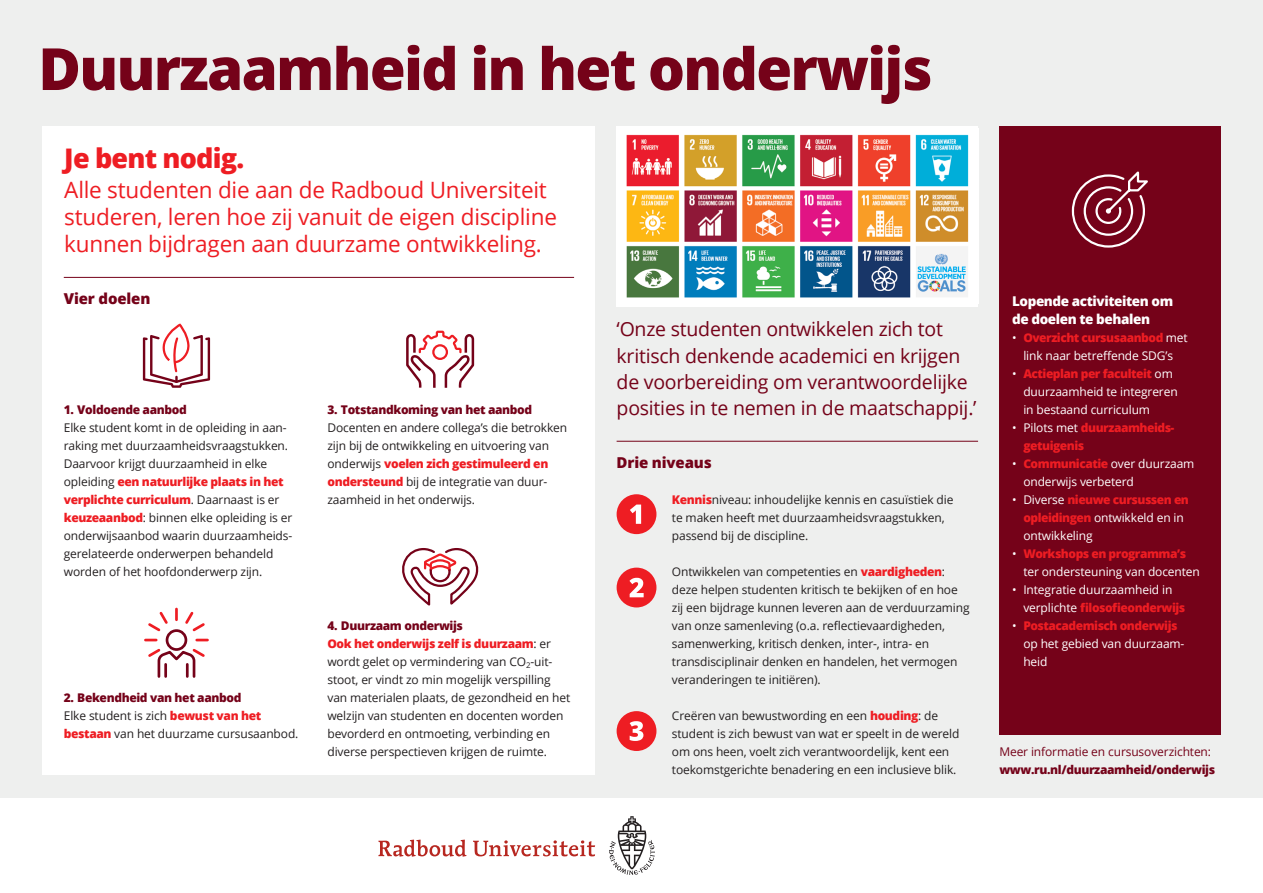
<style>
.page{position:relative;width:1263px;height:893px;background:#fff}
.page>*{position:absolute;margin:0;border:0;box-sizing:border-box;transform-origin:0 0}
.t1{font:800 58.2px "Open Sans";letter-spacing:-.03em;color:#750219}
.t2{font:800 27px "Open Sans";letter-spacing:-.03em;color:#ee1d23}
.t3{font:22.5px/27px "Open Sans";letter-spacing:-.01em;color:#ee1d23}
.t4{font:19.5px/26.2px "Open Sans";letter-spacing:-.01em;color:#750219}
.t5{font:800 15px "Open Sans";letter-spacing:-.01em;color:#750219}
.t6{font:800 13.5px/18px "Open Sans";letter-spacing:-.03em;color:#fff}
.t7{font:12px/18px "Open Sans";letter-spacing:-.01em;color:#231f20}
.t8{font:12px/18px "Open Sans";letter-spacing:-.01em;color:#fff}
.t9{font:800 12px "Open Sans";letter-spacing:-.03em;color:#750219}
.t10{font:800 12px/18px "Open Sans";letter-spacing:-.04em;color:#ee1d23}
.t11{font:12px "Open Sans";letter-spacing:-.01em;color:#750219}
.s1{font-weight:800;color:#ee1d23}
.s2{font-weight:400;color:#231f20}
.s3{font-weight:400;color:#fff}
</style>
<div class="page">
<div style="left:0;top:0;width:1263px;height:797px;background:#eeefee"></div>
<div style="left:43px;top:126px;width:552px;height:648px;background:#fff"></div>
<svg style="left:378px;top:840px;width:88px;height:17px"></svg>
<svg style="left:473px;top:840px;width:122px;height:16px"></svg>
<svg style="left:609px;top:816px;width:46px;height:59px"></svg>
<div style="left:617px;top:126px;width:361px;height:180px;background:#fff"></div>
<img style="left:626px;top:134px;width:343px;height:164px">
<hr style="left:617px;top:441px;width:361px;height:1px;background:#750219">
<div style="left:999px;top:126px;width:221px;height:608px;background:#750219"></div>
<hr style="left:64px;top:277px;width:510px;height:1px;background:#750219">
<svg style="left:143px;top:325px;width:67px;height:63px"></svg>
<svg style="left:402px;top:548px;width:77px;height:58px"></svg>
<svg style="left:406px;top:331px;width:69px;height:57px"></svg>
<svg style="left:1071px;top:171px;width:77px;height:77px"></svg>
<svg style="left:145px;top:609px;width:63px;height:69px"></svg>
<div style="left:166px;top:629px;width:21px;height:22px;border:3px solid #750219;border-radius:50%"></div>
<div style="left:617px;top:494px;width:39px;height:40px;background:#ee1d23;border-radius:50%"></div>
<svg style="left:630px;top:505px;width:11px;height:19px"></svg>
<div style="left:617px;top:568px;width:39px;height:39px;background:#ee1d23;border-radius:50%"></div>
<svg style="left:629px;top:578px;width:15px;height:19px"></svg>
<div style="left:617px;top:711px;width:39px;height:40px;background:#ee1d23;border-radius:50%"></div>
<svg style="left:630px;top:721px;width:13px;height:20px"></svg>
<p class="t1" style="left:38px;top:25px;width:896px">Duurzaamheid in het onderwijs</p>
<p class="t2" style="left:64px;top:138px;width:181px">Je bent nodig.</p>
<p class="t3" style="left:64px;top:176px;width:494px">Alle studenten die aan de Radboud Universiteit studeren, leren hoe zij vanuit de eigen discipline kunnen bijdragen aan duurzame ontwikkeling.</p>
<p class="t5" style="left:64px;top:287px;width:88px">Vier doelen</p>
<p class="t9" style="left:64px;top:401px;width:125px">1. Voldoende aanbod</p>
<p class="t7" style="left:64px;top:418px;width:226px">Elke student komt in de opleiding in aan&shy;raking met duurzaamheidsvraagstukken.<br>Daarvoor krijgt duurzaamheid in elke opleiding <span class="s1">een natuurlijke plaats in het</span></p>
<p class="t10" style="left:64px;top:490px;width:217px">verplichte curriculum<span class="s2">. Daarnaast is er</span></p>
<p class="t7" style="left:64px;top:508px;width:230px"><span class="s1">keuzeaanbod</span>: binnen elke opleiding is er onderwijsaanbod waarin duurzaamheids&shy;gerelateerde onderwerpen behandeld worden of het hoofdonderwerp zijn.</p>
<p class="t9" style="left:64px;top:689px;width:179px">2. Bekendheid van het aanbod</p>
<p class="t7" style="left:64px;top:706px;width:236px">Elke student is zich <span class="s1">bewust van het bestaan</span> van het duurzame cursusaanbod.</p>
<p class="t9" style="left:327px;top:401px;width:206px">3. Totstandkoming van het aanbod</p>
<p class="t7" style="left:327px;top:418px;width:241px">Docenten en andere collega’s die betrokken zijn bij de ontwikkeling en uitvoering van onderwijs <span class="s1">voelen zich gestimuleerd en ondersteund</span> bij de integratie van duur&shy;zaamheid in het onderwijs.</p>
<p class="t9" style="left:327px;top:617px;width:137px">4. Duurzaam onderwijs</p>
<p class="t7" style="left:327px;top:634px;width:244px"><span class="s1">Ook het onderwijs zelf is duurzaam</span>: er wordt gelet op vermindering van CO<sub>2</sub>-uit&shy;stoot, er vindt zo min mogelijk verspilling van materialen plaats, de gezondheid en het welzijn van studenten en docenten worden bevorderd en ontmoeting, verbinding en diverse perspectieven krijgen de ruimte.</p>
<p class="t4" style="left:617px;top:316px;width:361px">‘Onze studenten ontwikkelen zich tot kritisch denkende academici en krijgen de voorbereiding om verantwoordelijke posities in te nemen in de maatschappij.’</p>
<p class="t5" style="left:617px;top:451px;width:97px">Drie niveaus</p>
<p class="t7" style="left:672px;top:490px;width:283px"><span class="s1">Kennis</span>niveau: inhoudelijke kennis en casuïstiek die te maken heeft met duurzaamheidsvraagstukken, passend bij de discipline.</p>
<p class="t7" style="left:672px;top:562px;width:299px">Ontwikkelen van competenties en <span class="s1">vaardigheden</span>: deze helpen studenten kritisch te bekijken of en hoe zij een bijdrage kunnen leveren aan de verduurzaming van onze samenleving (o.a. reflectievaardigheden, samenwerking, kritisch denken, inter-, intra- en transdisciplinair denken en handelen, het vermogen veranderingen te initiëren).</p>
<p class="t7" style="left:672px;top:706px;width:289px">Creëren van bewustwording en een <span class="s1">houding</span>: de student is zich bewust van wat er speelt in de wereld om ons heen, voelt zich verantwoordelijk, kent een toekomstgerichte benadering en een inclusieve blik.</p>
<p class="t6" style="left:1012px;top:291px;width:163px">Lopende activiteiten om de doelen te behalen</p>
<p class="t8" style="left:1012px;top:328px;width:177px;text-align:center">• <span class="s1">Overzicht cursusaanbod</span> met link naar betreffende SDG’s</p>
<p class="t8" style="left:1023px;top:364px;width:156px;text-indent:-11px">• <span class="s1">Actieplan per faculteit</span> om duurzaamheid te integreren in bestaand curriculum</p>
<p class="t10" style="left:1023px;top:418px;width:153px;text-indent:-11px"><span class="s3">• Pilots met</span> duurzaamheids&shy;getuigenis</p>
<p class="t8" style="left:1023px;top:454px;width:173px;text-indent:-11px">• <span class="s1">Communicatie</span> over duurzaam onderwijs verbeterd</p>
<p class="t8" style="left:1023px;top:490px;width:167px;text-indent:-11px">• Diverse <span class="s1">nieuwe cursussen en opleidingen</span> ontwikkeld en in ontwikkeling</p>
<p class="t8" style="left:1023px;top:544px;width:178px;text-indent:-11px">• <span class="s1">Workshops en programma’s </span>ter ondersteuning van docenten</p>
<p class="t8" style="left:1023px;top:580px;width:163px;text-indent:-11px">• Integratie duurzaamheid in verplichte <span class="s1">filosofie-onderwijs</span></p>
<p class="t8" style="left:1023px;top:616px;width:162px;text-indent:-11px">• <span class="s1">Postacademisch onderwijs </span>op het gebied van duurzaam&shy;heid</p>
<p class="t11" style="left:999px;top:743px;width:213px">Meer informatie en cursusoverzichten:</p>
<p class="t9" style="left:999px;top:761px;width:217px">www.ru.nl/duurzaamheid/onderwijs</p>
</div>
